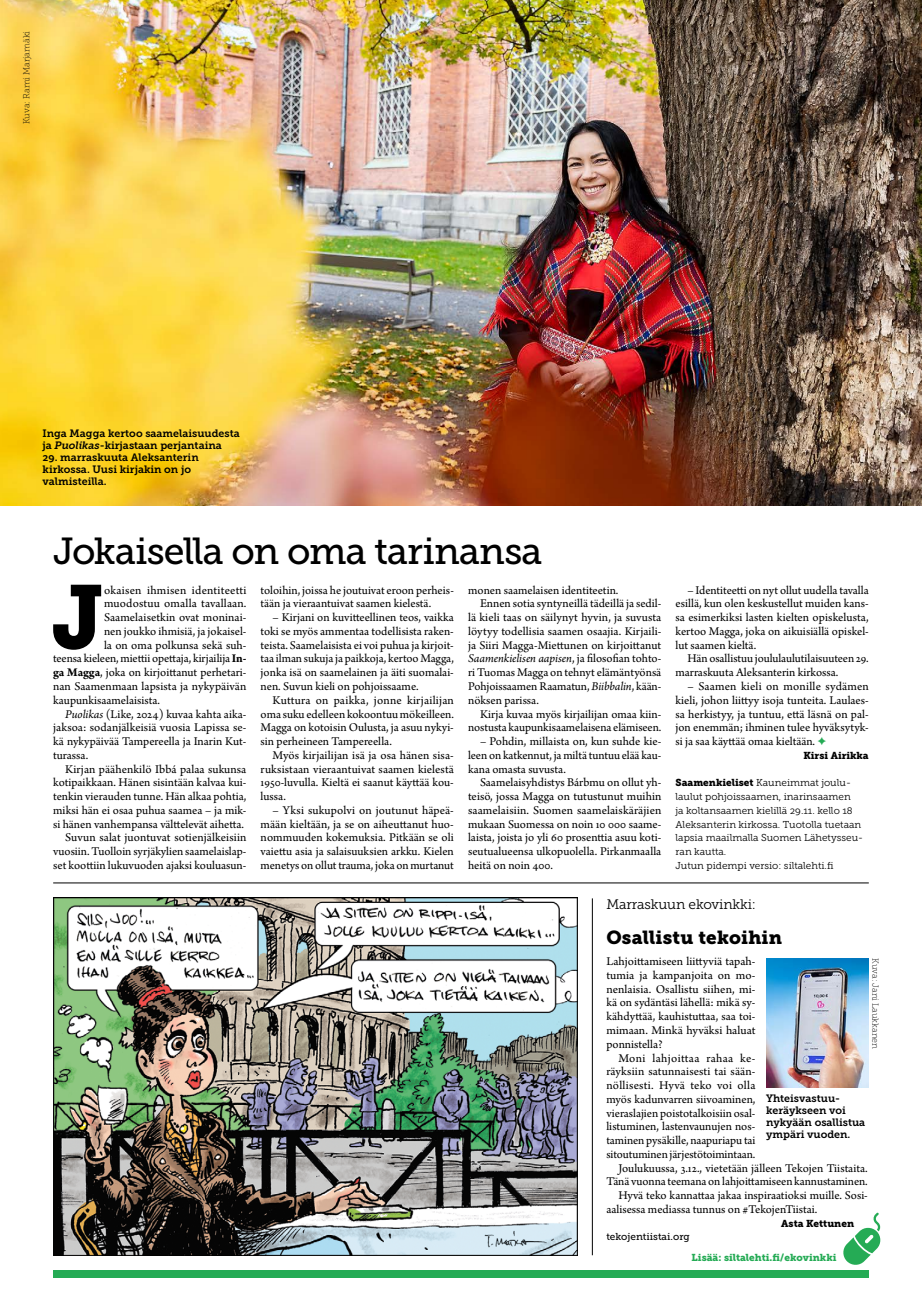
<style>
.page{position:relative;width:922px;height:1312px;background:#fff}
.page>*{position:absolute;margin:0;border:0;box-sizing:border-box;transform-origin:0 0}
.t1{font:89.38px "Museo Slab 900";color:#000}
.t2{font:37.5px "Museo Slab 500";letter-spacing:-.025em;color:#000}
.t3{font:18.75px "Museo Slab 900";letter-spacing:.01em;color:#000}
.t4{font:13.75px "Museo Slab 300";letter-spacing:-.01em;color:#000}
.t5{font:12.5px/13.8px "Arno Pro";color:#000;text-align:justify}
.t6{font:italic 12.5px "Arno Pro";color:#000}
.t7{font:12.5px "Arno Pro";letter-spacing:.02em;color:#000}
.t8{font:12.5px "Arno Pro";letter-spacing:.025em;color:#000}
.t9{font:10.62px/11.9px "Museo Slab 700";color:#000}
.t10{font:10px/13.8px "Museo Slab 300";color:#000}
.t11{font:10px "Museo Slab 900";color:#25ab55}
.t12{font:10px "Museo Slab 900";color:#000}
.t13{font:10px "Museo Slab 500";color:#000}
.t14{font:8.75px "Museo Slab 100";color:#000}
.s1{font-style:italic}
.s2{font-style:normal}
.s3{font-weight:700}
.s4{color:#25ab55}
.s5{font-family:"Museo Slab 900"}
</style>
<div class="page">
<div style="left:53px;top:1269px;width:815px;height:7px;background:#25ab55"></div>
<hr style="left:53px;top:882px;width:815px;height:1px;background:#000">
<img style="left:0;top:0;width:921px;height:505px">
<img style="left:53px;top:897px;width:525px;height:357px">
<svg style="left:843px;top:1212px;width:38px;height:53px"></svg>
<hr style="left:592px;top:898px;width:1px;height:356px;background:#000">
<img style="left:766px;top:958px;width:102px;height:129px">
<p class="t14" style="left:22px;top:124px;width:94px;rotate:-90deg">Kuva: Rami Marjamäki</p>
<p class="t9" style="left:43px;top:427px;width:199px">Inga Magga kertoo saamelaisuudesta ja <span class="s1">Puolikas</span>-kirjastaan perjantaina</p>
<p class="t9" style="left:43px;top:451px;width:158px">29. marraskuuta Aleksanterin kirkossa. Uusi kirjakin on jo valmisteilla.</p>
<h2 class="t2" style="left:53px;top:530px;width:490px">Jokaisella on oma tarinansa</h2>
<h1 class="t1" style="left:52px;top:565px;width:54px">J</h1>
<p class="t7" style="left:104px;top:582px;width:144px">okaisen ihmisen identiteetti</p>
<p class="t5" style="left:260px;top:583px;width:195px">toloihin, joissa he joutuivat eroon perheis&shy;tään ja vieraantuivat saamen kielestä.</p>
<p class="t5" style="left:260px;top:611px;width:195px;text-indent:12px">– Kirjani on kuvitteellinen teos, vaikka toki se myös ammentaa todellisista raken&shy;teista. Saamelaisista ei voi puhua ja kirjoit&shy;taa ilman sukuja ja paikkoja, kertoo Magga, jonka isä on saamelainen ja äiti suomalai&shy;nen. Suvun kieli on pohjoissaame.</p>
<p class="t5" style="left:260px;top:693px;width:195px;text-indent:12px">Kuttura on paikka, jonne kirjailijan oma suku edelleen kokoontuu mökeilleen.<br>Magga on kotoisin Oulusta, ja asuu nykyi&shy;sin perheineen Tampereella.</p>
<p class="t5" style="left:260px;top:748px;width:195px;text-indent:12px">Myös kirjailijan isä ja osa hänen sisa&shy;ruksistaan vieraantuivat saamen kielestä 1950-luvulla. Kieltä ei saanut käyttää kou&shy;lussa.</p>
<p class="t5" style="left:260px;top:803px;width:195px;text-indent:12px">– Yksi sukupolvi on joutunut häpeä&shy;mään kieltään, ja se on aiheuttanut huo&shy;nommuuden kokemuksia. Pitkään se oli vaiettu asia ja salaisuuksien arkku. Kielen menetys on ollut trauma, joka on murtanut</p>
<p class="t5" style="left:468px;top:583px;width:152px">monen saamelaisen identiteetin.</p>
<p class="t5" style="left:480px;top:597px;width:183px">Ennen sotia syntyneillä tädeillä ja sedil-</p>
<p class="t5" style="left:468px;top:611px;width:195px">lä kieli taas on säilynyt hyvin, ja suvusta</p>
<p class="t5" style="left:468px;top:625px;width:195px">löytyy todellisia saamen osaajia. Kirjaili-</p>
<p class="t5" style="left:468px;top:638px;width:195px">ja Siiri Magga-Miettunen on kirjoittanut</p>
<p class="t6" style="left:468px;top:651px;width:195px">Saamenkielisen aapisen<span class="s2">, ja filosofian tohto-</span></p>
<p class="t5" style="left:468px;top:666px;width:195px">ri Tuomas Magga on tehnyt elämäntyönsä</p>
<p class="t5" style="left:468px;top:680px;width:195px">Pohjoissaamen Raamatun, <span class="s1">Biibbalin</span>, kään-</p>
<p class="t5" style="left:468px;top:693px;width:72px">nöksen parissa.</p>
<p class="t5" style="left:480px;top:707px;width:183px">Kirja kuvaa myös kirjailijan omaa kiin-</p>
<p class="t5" style="left:468px;top:721px;width:195px">nostusta kaupunkisaamelaisena elämiseen.</p>
<p class="t5" style="left:468px;top:735px;width:195px;text-indent:12px">– Pohdin, millaista on, kun suhde kie&shy;leen on katkennut, ja miltä tuntuu elää kau&shy;kana omasta suvusta.</p>
<p class="t5" style="left:468px;top:776px;width:195px;text-indent:12px">Saamelaisyhdistys Bárbmu on ollut yh&shy;teisö, jossa Magga on tutustunut muihin saamelaisiin. Suomen saamelaiskäräjien mukaan Suomessa on noin 10 000 saame&shy;laista, joista jo yli 60 prosenttia asuu koti&shy;seutualueensa ulkopuolella. Pirkanmaalla heitä on noin 400.</p>
<p class="t5" style="left:104px;top:597px;width:144px">muodostuu omalla tavallaan.</p>
<p class="t5" style="left:104px;top:611px;width:144px">Saamelaisetkin ovat moninai-</p>
<p class="t5" style="left:104px;top:625px;width:144px">nen joukko ihmisiä, ja jokaisel-</p>
<p class="t5" style="left:104px;top:638px;width:144px">la on oma polkunsa sekä suh-</p>
<p class="t5" style="left:53px;top:652px;width:195px">teensa kieleen, miettii opettaja, kirjailija <span class="s3">In-</span></p>
<p class="t5" style="left:53px;top:666px;width:195px"><span class="s3">ga Magga</span>, joka on kirjoittanut perhetari-</p>
<p class="t5" style="left:53px;top:680px;width:195px">nan Saamenmaan lapsista ja nykypäivän</p>
<p class="t5" style="left:53px;top:693px;width:108px">kaupunkisaamelaisista.</p>
<p class="t5" style="left:65px;top:707px;width:183px"><span class="s1">Puolikas</span> (Like, 2024) kuvaa kahta aika-</p>
<p class="t5" style="left:53px;top:721px;width:195px">jaksoa: sodanjälkeisiä vuosia Lapissa se-</p>
<p class="t5" style="left:53px;top:735px;width:195px">kä nykypäivää Tampereella ja Inarin Kut-</p>
<p class="t5" style="left:53px;top:748px;width:37px">turassa.</p>
<p class="t5" style="left:65px;top:762px;width:183px">Kirjan päähenkilö Ibbá palaa sukunsa</p>
<p class="t5" style="left:53px;top:776px;width:195px">kotipaikkaan. Hänen sisintään kalvaa kui-</p>
<p class="t5" style="left:53px;top:790px;width:195px">tenkin vierauden tunne. Hän alkaa pohtia,</p>
<p class="t5" style="left:53px;top:803px;width:195px">miksi hän ei osaa puhua saamea – ja mik-</p>
<p class="t5" style="left:53px;top:817px;width:192px">si hänen vanhempansa välttelevät aihetta.</p>
<p class="t5" style="left:65px;top:831px;width:183px">Suvun salat juontuvat sotienjälkeisiin</p>
<p class="t5" style="left:53px;top:845px;width:195px">vuosiin. Tuolloin syrjäkylien saamelaislap-</p>
<p class="t5" style="left:53px;top:858px;width:195px">set koottiin lukuvuoden ajaksi kouluasun-</p>
<p class="t5" style="left:675px;top:583px;width:195px;text-indent:12px">– Identiteetti on nyt ollut uudella tavalla esillä, kun olen keskustellut muiden kans&shy;sa esimerkiksi lasten kielten opiskelusta, kertoo Magga, joka on aikuisiällä opiskel&shy;lut saamen kieltä.</p>
<p class="t5" style="left:675px;top:652px;width:195px;text-indent:12px">Hän osallistuu joululaulutilaisuuteen 29. marraskuuta Aleksanterin kirkossa.</p>
<p class="t5" style="left:675px;top:680px;width:195px;text-indent:12px">– Saamen kieli on monille sydämen kieli, johon liittyy isoja tunteita. Laulaes&shy;sa herkistyy, ja tuntuu, että läsnä on pal&shy;jon enemmän; ihminen tulee hyväksytyk&shy;si ja saa käyttää omaa kieltään. <span class="s4">✦</span></p>
<p class="t12" style="left:803px;top:749px;width:67px">Kirsi Airikka</p>
<p class="t10" style="left:675px;top:775px;width:189px"><span class="s5">Saamenkieliset</span> Kauneimmat joulu&shy;laulut pohjoissaamen, inarinsaamen<br>ja koltansaamen kielillä 29.11. kello 18<br>Aleksanterin kirkossa. Tuotolla tuetaan lapsia maailmalla Suomen Lähetysseu&shy;ran kautta.<br>Jutun pidempi versio: siltalehti.fi</p>
<p class="t4" style="left:606px;top:896px;width:151px">Marraskuun ekovinkki:</p>
<h3 class="t3" style="left:606px;top:925px;width:177px">Osallistu tekoihin</h3>
<p class="t5" style="left:606px;top:955px;width:151px">Lahjoittamiseen liittyviä tapah&shy;tumia ja kampanjoita on mo&shy;nenlaisia. Osallistu siihen, mi&shy;kä on sydäntäsi lähellä: mikä sy&shy;kähdyttää, kauhistuttaa, saa toi&shy;mimaan. Minkä hyväksi haluat ponnistella?</p>
<p class="t8" style="left:618px;top:1050px;width:139px">Moni lahjoittaa rahaa ke-</p>
<p class="t5" style="left:606px;top:1065px;width:150px">räyksiin satunnaisesti tai sään-</p>
<p class="t5" style="left:606px;top:1078px;width:150px">nöllisesti. Hyvä teko voi olla</p>
<p class="t5" style="left:606px;top:1092px;width:150px">myös kadunvarren siivoaminen,</p>
<p class="t5" style="left:606px;top:1106px;width:150px">vieraslajien poistotalkoisiin osal-</p>
<p class="t5" style="left:606px;top:1120px;width:150px">listuminen, lastenvaunujen nos-</p>
<p class="t5" style="left:606px;top:1133px;width:150px">taminen pysäkille, naapuriapu tai</p>
<p class="t5" style="left:606px;top:1147px;width:150px">sitoutuminen järjestötoimintaan.</p>
<p class="t5" style="left:618px;top:1161px;width:251px">Joulukuussa, 3.12., vietetään jälleen Tekojen Tiistaita.</p>
<p class="t5" style="left:606px;top:1175px;width:263px">Tänä vuonna teemana on lahjoittamiseen kannustaminen.</p>
<p class="t5" style="left:618px;top:1188px;width:251px">Hyvä teko kannattaa jakaa inspiraatioksi muille. Sosi-</p>
<p class="t5" style="left:606px;top:1202px;width:212px">aalisessa mediassa tunnus on #TekojenTiistai.</p>
<p class="t12" style="left:781px;top:1216px;width:74px">Asta Kettunen</p>
<p class="t13" style="left:606px;top:1230px;width:85px">tekojentiistai.org</p>
<p class="t14" style="left:879px;top:957px;width:92px;rotate:90deg">Kuva: Jani Laukkanen</p>
<p class="t9" style="left:766px;top:1092px;width:101px">Yhteisvastuu&shy;keräykseen voi nykyään osallistua ympäri vuoden.</p>
<p class="t11" style="left:691px;top:1250px;width:146px">Lisää: siltalehti.fi/ekovinkki</p>
</div>
